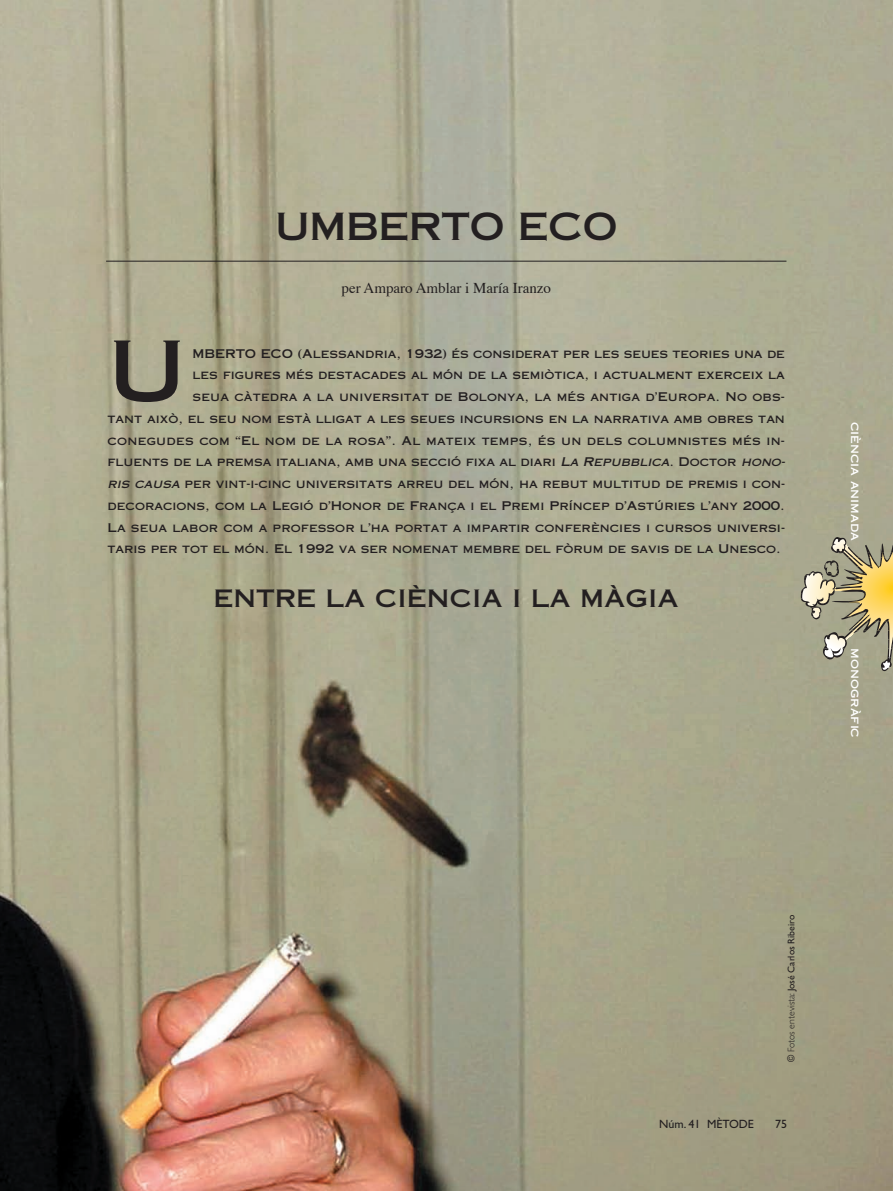
<style>
.page{position:relative;width:893px;height:1191px;background:#fff}
.page>*{position:absolute;margin:0;border:0;box-sizing:border-box;transform-origin:0 0}
.t1{font:83.25px "Copperplate Thirty One AB";color:#231f20}
.t2{font:37.5px "Copperplate Thirty One AB";letter-spacing:-.025em;color:#231f20}
.t3{font:24px "Copperplate Thirty One AB";color:#231f20}
.t4{font:15px "Times";color:#231f20}
.t5{font:12px "Copperplate Thirty One AB";color:#231f20}
.t6{font:12px "Copperplate Thirty One AB";letter-spacing:.025em;color:#231f20}
.t7{font:12px "Copperplate Thirty One AB";color:#fff}
.t8{font:12px "Gill Sans";color:#231f20}
.t9{font:9.75px "Gill Sans";color:#231f20}
.s1{font-style:italic}
.s2{font-weight:300}
</style>
<div class="page">
<img style="left:0;top:1px;width:893px;height:1190px">
<hr style="left:106px;top:261px;width:680px;height:1px;background:#231f20">
<svg style="left:801px;top:484px;width:92px;height:187px;background:#aca685"></svg>
<h2 class="t2" style="left:275px;top:205px;width:345px">UMBERTO ECO</h2>
<p class="t4" style="left:342px;top:282px;width:211px">per Amparo Amblar i María Iranzo</p>
<h1 class="t1" style="left:108px;top:324px;width:80px">U</h1>
<p class="t5" style="left:193px;top:346px;width:594px">MBERTO ECO (Alessandria, 1932) és considerat per les seues teories una de</p>
<p class="t5" style="left:193px;top:368px;width:594px">les figures més destacades al món de la semiòtica, i actualment exerceix la</p>
<p class="t5" style="left:193px;top:390px;width:594px">seua càtedra a la universitat de Bolonya, la més antiga d’Europa. No obs-</p>
<p class="t5" style="left:108px;top:412px;width:679px">tant això, el seu nom està lligat a les seues incursions en la narrativa amb obres tan</p>
<p class="t6" style="left:108px;top:433px;width:679px">conegudes com “El nom de la rosa”. Al mateix temps, és un dels columnistes més in-</p>
<p class="t5" style="left:108px;top:455px;width:680px">fluents de la premsa italiana, amb una secció fixa al diari <span class="s1">La Repubblica</span>. Doctor <span class="s1">hono-</span></p>
<p class="t5" style="left:108px;top:477px;width:679px"><span class="s1">ris causa</span> per vint-i-cinc universitats arreu del món, ha rebut multitud de premis i con-</p>
<p class="t5" style="left:108px;top:499px;width:679px">decoracions, com la Legió d’Honor de França i el Premi Príncep d’Astúries l’any 2000.</p>
<p class="t5" style="left:108px;top:520px;width:679px">La seua labor com a professor l’ha portat a impartir conferències i cursos universi-</p>
<p class="t5" style="left:108px;top:542px;width:675px">taris per tot el món. El 1992 va ser nomenat membre del fòrum de savis de la Unesco.</p>
<h3 class="t3" style="left:214px;top:585px;width:467px">ENTRE LA CIÈNCIA I LA MÀGIA</h3>
<p class="t7" style="left:862px;top:422px;width:120px;rotate:90deg">ciència animada</p>
<p class="t7" style="left:862px;top:648px;width:91px;rotate:90deg">monogràfic</p>
<p class="t9" style="left:788px;top:1062px;width:149px;rotate:-90deg">© <span class="s2">Fotos entevista:</span> José Carlos Ribeiro</p>
<p class="t8" style="left:659px;top:1120px;width:96px">Núm. 41 MÈTODE</p>
<p class="t8" style="left:775px;top:1120px;width:13px">75</p>
</div>
